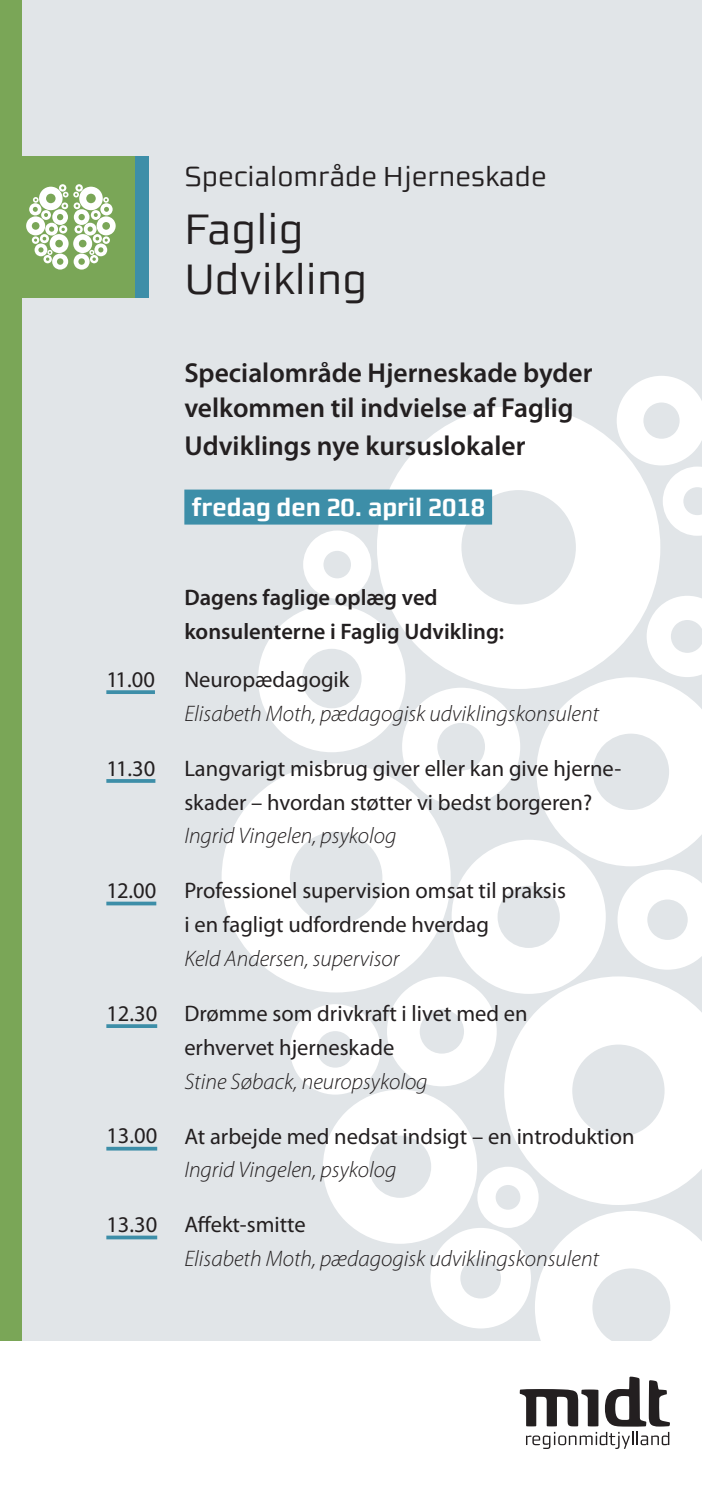
<style>
.page{position:relative;width:702px;height:1489px;background:#fff}
.page>*{position:absolute;margin:0;border:0;box-sizing:border-box;transform-origin:0 0}
.Overskrift{font:42.5px "midtsans";color:#231f20}
.bt{font:600 27.5px/35px "Myriad Pro";color:#231f20}
.Underover{font:27.5px "midtsans";color:#231f20}
.dato{font:700 25px "midtsans";color:#fff}
.foredragsholder{font:22.5px/33.8px "Myriad Pro";color:#231f20}
.foredragsholder-2{font:italic 300 22.5px/33.8px "Myriad Pro";color:#231f20}
.bt-2{font:italic 300 22.5px/33.8px "Myriad Pro";color:#231f20}
.bt-3{font:600 22.5px/33.8px "Myriad Pro";color:#231f20}
.klokken{font:22.5px "Myriad Pro";color:#231f20}
.s1{font-weight:400;font-style:normal}
.s2{font-weight:300;font-style:italic}
</style>
<div class="page">
<svg style="left:519px;top:1376px;width:151px;height:72px"></svg>
<div style="left:0;top:0;width:702px;height:1339px;background:#e1e5e8"></div>
<svg style="left:221px;top:795px;width:37px;height:166px;fill:#fff"></svg>
<svg style="left:258px;top:376px;width:444px;height:963px"></svg>
<div style="left:0;top:0;width:21px;height:1339px;background:#7aa657"></div>
<div style="left:135px;top:156px;width:14px;height:142px;background:#3d8ea8"></div>
<div style="left:7px;top:156px;width:128px;height:142px;background:#7aa657"></div>
<svg style="left:26px;top:184px;width:90px;height:85px"></svg>
<div style="left:184px;top:489px;width:308px;height:35px;background:#3d8ea8"></div>
<svg style="left:106px;top:690px;width:49px;height:4px"></svg>
<hr style="left:106px;top:779px;width:49px;height:3px;background:#3d8ea8">
<svg style="left:106px;top:901px;width:50px;height:4px"></svg>
<hr style="left:106px;top:1024px;width:51px;height:3px;background:#3d8ea8">
<svg style="left:106px;top:1146px;width:51px;height:4px"></svg>
<svg style="left:106px;top:1235px;width:51px;height:4px"></svg>
<p class="klokken" style="left:106px;top:665px;width:50px">11.00</p>
<p class="klokken" style="left:106px;top:754px;width:51px">11.30</p>
<p class="klokken" style="left:106px;top:876px;width:51px">12.00</p>
<p class="klokken" style="left:106px;top:999px;width:52px">12.30</p>
<p class="klokken" style="left:106px;top:1121px;width:52px">13.00</p>
<p class="klokken" style="left:106px;top:1210px;width:52px">13.30</p>
<p class="Underover" style="left:184px;top:161px;width:364px">Specialområde Hjerneskade</p>
<p class="Overskrift" style="left:184px;top:204px;width:121px">Faglig</p>
<p class="Overskrift" style="left:184px;top:254px;width:185px">Udvikling</p>
<p class="bt" style="left:184px;top:355px;width:409px">Specialområde Hjerneskade byder velkommen til indvielse af Faglig</p>
<p class="bt" style="left:184px;top:427px;width:342px">Udviklings nye kursuslokaler</p>
<p class="dato" style="left:191px;top:493px;width:295px">fredag den 20. april 2018</p>
<p class="bt-3" style="left:184px;top:580px;width:321px">Dagens faglige oplæg ved konsulenterne i Faglig Udvikling:</p>
<p class="foredragsholder-2" style="left:184px;top:662px;width:416px"><span class="s1">Neuropædagogik<br></span>Elisabeth Moth, pædagogisk udviklingskonsulent</p>
<p class="foredragsholder" style="left:184px;top:751px;width:438px">Langvarigt misbrug giver eller kan give hjerne&shy;skader – hvordan støtter vi bedst borgeren?<br><span class="s2">Ingrid Vingelen, psykolog</span></p>
<p class="foredragsholder" style="left:184px;top:873px;width:383px">Professionel supervision omsat til praksis i en fagligt udfordrende hverdag<br><span class="s2">Keld Andersen, supervisor</span></p>
<p class="foredragsholder" style="left:184px;top:996px;width:345px">Drømme som drivkraft i livet med en erhvervet hjerneskade<br><span class="s2">Stine Søback, neuropsykolog</span></p>
<p class="foredragsholder" style="left:184px;top:1118px;width:451px">At arbejde med nedsat indsigt – en introduktion<br><span class="s2">Ingrid Vingelen, psykolog</span></p>
<p class="bt-2" style="left:184px;top:1207px;width:416px"><span class="s1">Affekt-smitte<br></span>Elisabeth Moth, pædagogisk udviklingskonsulent</p>
</div>
